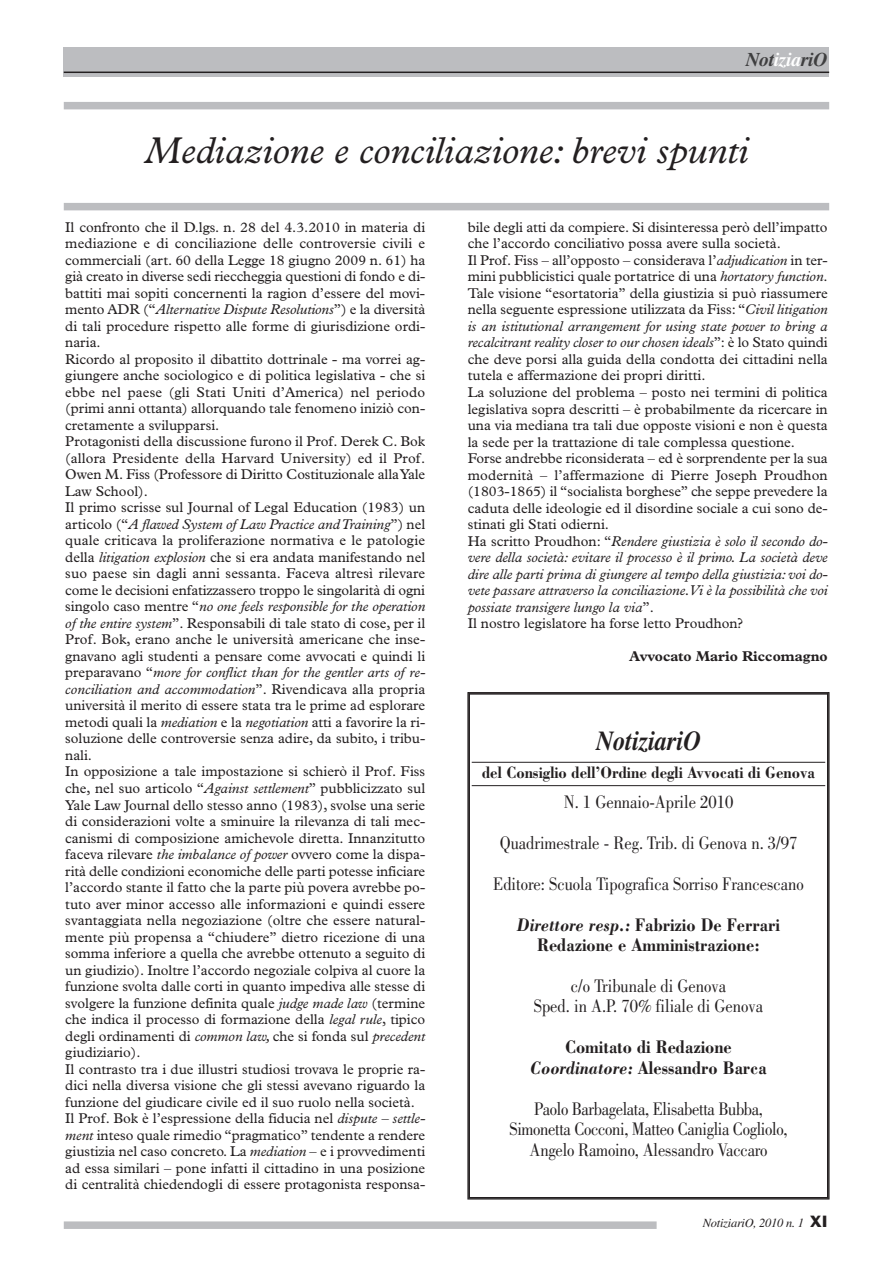
<style>
.page{position:relative;width:893px;height:1263px;background:#fff}
.page>*{position:absolute;margin:0;border:0;box-sizing:border-box;transform-origin:0 0}
.t1{font:italic 37.5px "Plantin";color:#231f20}
.t2{font:italic 700 27.45px "Times";color:#231f20;scale:.88 1}
.t3{font:italic 700 19.5px "Times";letter-spacing:-.015em;color:#3e3e3f}
.t4{font:18.75px/41px "Bodoni";color:#231f20;text-align:center;scale:.88 1}
.t5{font:18.75px/20.4px "Bodoni";letter-spacing:-.02em;color:#231f20;text-align:center;scale:.88 1}
.t6{font:700 18.75px/20.4px "Bodoni";color:#231f20;text-align:center;scale:.88 1}
.t7{font:700 16.95px "Bodoni";color:#231f20;scale:.88 1}
.t8{font:14.25px/16.5px "Plantin";color:#231f20}
.t9{font:700 14.25px "Plantin";color:#231f20}
.t10{font:italic 12.45px "Times";letter-spacing:-.02em;color:#231f20}
.s1{color:#fff}
.s2{font-style:italic}
.s3{font-weight:700;font-style:italic}
.s4{font-weight:700}
.s5{font-family:"Franklin Gothic";font-style:normal;font-size:15px}
</style>
<div class="page">
<div style="left:64px;top:48px;width:765px;height:29px;background:#bcbdc0"></div>
<hr style="left:64px;top:72px;width:765px;height:1px;background:#231f20">
<div style="left:64px;top:1221px;width:593px;height:8px;background:#bcbdc0"></div>
<hr style="left:472px;top:762px;width:353px;height:1px;background:#231f20">
<hr style="left:472px;top:785px;width:353px;height:1px;background:#231f20">
<div style="left:64px;top:203px;width:765px;height:7px;background:#bcbdc0"></div>
<div style="left:64px;top:102px;width:765px;height:7px;background:#bcbdc0"></div>
<h3 class="t3" style="left:746px;top:53px;width:83px">Not<span class="s1">izia</span>riO</h3>
<h1 class="t1" style="left:145px;top:137px;width:605px">Mediazione e conciliazione: brevi spunti</h1>
<p class="t8" style="left:65px;top:220px;width:361px">Il confronto che il D.lgs. n. 28 del 4.3.2010 in materia di mediazione e di conciliazione delle controversie civili e commerciali (art. 60 della Legge 18 giugno 2009 n. 61) ha già creato in diverse sedi rieccheggia questioni di fondo e di&shy;battiti mai sopiti concernenti la ragion d’essere del movi&shy;mento ADR (“<span class="s2">Alternative Dispute Resolutions</span>”) e la diversità di tali procedure rispetto alle forme di giurisdizione ordi&shy;naria.<br>Ricordo al proposito il dibattito dottrinale - ma vorrei ag&shy;giungere anche sociologico e di politica legislativa - che si ebbe nel paese (gli Stati Uniti d’America) nel periodo (primi anni ottanta) allorquando tale fenomeno iniziò con&shy;cretamente a svilupparsi.<br>Protagonisti della discussione furono il Prof. Derek C. Bok (allora Presidente della Harvard University) ed il Prof.<br>Owen M. Fiss (Professore di Diritto Costituzionale allaYale Law School).<br>Il primo scrisse sul Journal of Legal Education (1983) un articolo (“<span class="s2">A flawed System of Law Practice andTraining</span>”) nel quale criticava la proliferazione normativa e le patologie della <span class="s2">litigation explosion</span> che si era andata manifestando nel suo paese sin dagli anni sessanta. Faceva altresì rilevare come le decisioni enfatizzassero troppo le singolarità di ogni singolo caso mentre “<span class="s2">no one feels responsible for the operation of the entire system</span>”. Responsabili di tale stato di cose, per il Prof. Bok, erano anche le università americane che inse&shy;gnavano agli studenti a pensare come avvocati e quindi li preparavano “<span class="s2">more for conflict than for the gentler arts of re&shy;conciliation and accommodation</span>”. Rivendicava alla propria università il merito di essere stata tra le prime ad esplorare metodi quali la <span class="s2">mediation</span> e la <span class="s2">negotiation</span> atti a favorire la ri&shy;soluzione delle controversie senza adire, da subito, i tribu&shy;nali.<br>In opposizione a tale impostazione si schierò il Prof. Fiss che, nel suo articolo “<span class="s2">Against settlement</span>” pubblicizzato sul Yale Law Journal dello stesso anno (1983), svolse una serie di considerazioni volte a sminuire la rilevanza di tali mec&shy;canismi di composizione amichevole diretta. Innanzitutto faceva rilevare <span class="s2">the imbalance of power</span> ovvero come la dispa&shy;rità delle condizioni economiche delle parti potesse inficiare l’accordo stante il fatto che la parte più povera avrebbe po&shy;tuto aver minor accesso alle informazioni e quindi essere svantaggiata nella negoziazione (oltre che essere natural&shy;mente più propensa a “chiudere” dietro ricezione di una somma inferiore a quella che avrebbe ottenuto a seguito di un giudizio). Inoltre l’accordo negoziale colpiva al cuore la funzione svolta dalle corti in quanto impediva alle stesse di svolgere la funzione definita quale <span class="s2">judge made law</span> (termine che indica il processo di formazione della <span class="s2">legal rule</span>, tipico degli ordinamenti di <span class="s2">common law,</span> che si fonda sul <span class="s2">precedent </span>giudiziario).<br>Il contrasto tra i due illustri studiosi trovava le proprie ra&shy;dici nella diversa visione che gli stessi avevano riguardo la funzione del giudicare civile ed il suo ruolo nella società.<br>Il Prof. Bok è l’espressione della fiducia nel <span class="s2">dispute – settle&shy;ment</span> inteso quale rimedio “pragmatico” tendente a rendere giustizia nel caso concreto. La <span class="s2">mediation</span> – e i provvedimenti ad essa similari – pone infatti il cittadino in una posizione di centralità chiedendogli di essere protagonista responsa-</p>
<p class="t8" style="left:468px;top:220px;width:361px">bile degli atti da compiere. Si disinteressa però dell’impatto che l’accordo conciliativo possa avere sulla società.<br>Il Prof. Fiss – all’opposto – considerava l’<span class="s2">adjudication</span> in ter&shy;mini pubblicistici quale portatrice di una <span class="s2">hortatory function</span>.<br>Tale visione “esortatoria” della giustizia si può riassumere nella seguente espressione utilizzata da Fiss: “<span class="s2">Civil litigation is an istitutional arrangement for using state power to bring a recalcitrant reality closer to our chosen ideals</span>”: è lo Stato quindi che deve porsi alla guida della condotta dei cittadini nella tutela e affermazione dei propri diritti.<br>La soluzione del problema – posto nei termini di politica legislativa sopra descritti – è probabilmente da ricercare in una via mediana tra tali due opposte visioni e non è questa la sede per la trattazione di tale complessa questione.<br>Forse andrebbe riconsiderata – ed è sorprendente per la sua modernità – l’affermazione di Pierre Joseph Proudhon (1803-1865) il “socialista borghese” che seppe prevedere la caduta delle ideologie ed il disordine sociale a cui sono de&shy;stinati gli Stati odierni.<br>Ha scritto Proudhon: “<span class="s2">Rendere giustizia è solo il secondo do&shy;vere della società: evitare il processo è il primo. La società deve dire alle parti prima di giungere al tempo della giustizia: voi do&shy;vete passare attraverso la conciliazione.Vi è la possibilità che voi possiate transigere lungo la via</span>”.<br>Il nostro legislatore ha forse letto Proudhon?</p>
<p class="t9" style="left:629px;top:651px;width:200px">Avvocato Mario Riccomagno</p>
<h2 class="t2" style="left:596px;top:731px;width:121px">NotiziariO</h2>
<p class="t7" style="left:482px;top:762px;width:380px">del Consiglio dell’Ordine degli Avvocati di Genova</p>
<h3 class="t4" style="left:493px;top:783px;width:354px">N. 1 Gennaio-Aprile 2010<br>Quadrimestrale - Reg. Trib. di Genova n. 3/97<br>Editore: Scuola Tipografica Sorriso Francescano <span class="s3">Direttore resp.:</span> <span class="s4">Fabrizio De Ferrari</span></h3>
<h3 class="t6" style="left:537px;top:934px;width:255px">Redazione e Amministrazione:</h3>
<h3 class="t4" style="left:534px;top:977px;width:262px;line-height:20.4px">c/o Tribunale di Genova<br>Sped. in A.P. 70% filiale di Genova</h3>
<h3 class="t6" style="left:530px;top:1037px;width:270px">Comitato di Redazione<br><span class="s2">Coordinatore:</span> Alessandro Barca</h3>
<h3 class="t5" style="left:509px;top:1100px;width:318px">Paolo Barbagelata, Elisabetta Bubba,<br>Simonetta Cocconi, Matteo Caniglia Cogliolo,<br>Angelo Ramoino, Alessandro Vaccaro</h3>
<p class="t10" style="left:703px;top:1219px;width:126px">NotiziariO, 2010 n. 1 <span class="s5">XI</span></p>
</div>
